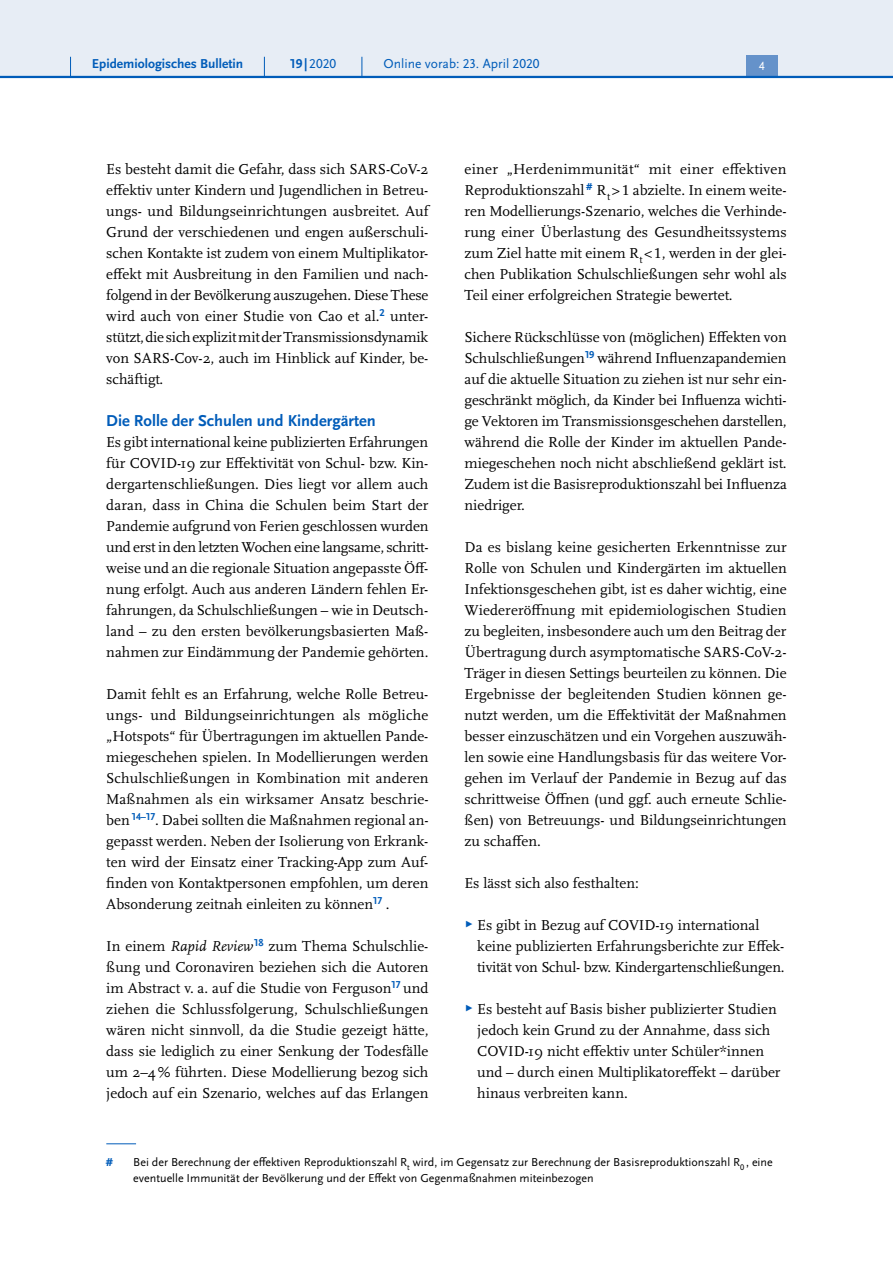
<style>
.page{position:relative;width:893px;height:1263px;background:#fff}
.page>*{position:absolute;margin:0;border:0;box-sizing:border-box;transform-origin:0 0}
.t1{font:700 16.5px "Scala Sans Pro";color:#005cb9}
.t2{font:15px/21px "Scala Pro";color:#000;text-align:justify}
.t3{font:13.5px "Scala Sans Pro";color:#005cb9}
.t4{font:700 13.5px "Scala Sans Pro";color:#005cb9}
.t5{font:12.45px "Scala Sans Pro";color:#fff}
.t6{font:12px/15.8px "Scala Sans Pro";color:#000}
.t7{font:700 12px "Scala Sans Pro";color:#005cb9}
.s1{font-weight:700}
.s2{font-style:italic}
.s3{font-family:"Scala Sans Pro";font-size:9px;color:#005cb9}
</style>
<div class="page">
<hr style="left:106px;top:1143px;width:30px;height:1px;background:#005cb9">
<div style="left:0;top:0;width:893px;height:77px;background:#e7edf5"></div>
<div style="left:746px;top:55px;width:32px;height:21px;background:#6592ca"></div>
<hr style="left:0;top:76px;width:893px;height:2px;background:#005cb9">
<svg style="left:70px;top:57px;width:1px;height:19px"></svg>
<svg style="left:264px;top:57px;width:1px;height:19px"></svg>
<svg style="left:362px;top:57px;width:1px;height:19px"></svg>
<p class="t4" style="left:92px;top:55px;width:153px">Epidemiologisches Bulletin</p>
<p class="t3" style="left:290px;top:55px;width:47px"><span class="s1">19 |</span>2020</p>
<p class="t3" style="left:384px;top:55px;width:158px">Online vorab: 23. April 2020</p>
<p class="t5" style="left:759px;top:59px;width:7px">4</p>
<p class="t2" style="left:106px;top:158px;width:324px">Es besteht damit die Gefahr, dass sich SARS-CoV-2 effektiv unter Kindern und Jugendlichen in Betreu&shy;ungs- und Bildungseinrichtungen ausbreitet. Auf Grund der verschiedenen und engen außerschuli&shy;schen Kontakte ist zudem von einem Multiplikator&shy;effekt mit Ausbreitung in den Familien und nach&shy;folgend in der Bevölkerung auszugehen. Diese These wird auch von einer Studie von Cao et al.<sup>2</sup> unter&shy;stützt, die sich explizit mit der Transmissionsdynamik von SARS-Cov-2, auch im Hinblick auf Kinder, be&shy;schäftigt.</p>
<p class="t1" style="left:106px;top:410px;width:271px">Die Rolle der Schulen und Kindergärten</p>
<p class="t2" style="left:106px;top:431px;width:324px">Es gibt international keine publizierten Erfahrungen für COVID-19 zur Effektivität von Schul- bzw. Kin&shy;dergartenschließungen. Dies liegt vor allem auch daran, dass in China die Schulen beim Start der Pandemie aufgrund von Ferien geschlossen wurden und erst in den letzten Wochen eine langsame, schritt&shy;weise und an die regionale Situation angepasste Öff&shy;nung erfolgt. Auch aus anderen Ländern fehlen Er&shy;fahrungen, da Schulschließungen – wie in Deutsch&shy;land – zu den ersten bevölkerungsbasierten Maß&shy;nahmen zur Eindämmung der Pandemie gehörten.</p>
<p class="t2" style="left:106px;top:683px;width:324px">Damit fehlt es an Erfahrung, welche Rolle Betreu&shy;ungs- und Bildungseinrichtungen als mögliche „Hotspots“ für Übertragungen im aktuellen Pande&shy;miegeschehen spielen. In Modellierungen werden Schulschließungen in Kombination mit anderen Maßnahmen als ein wirksamer Ansatz beschrie&shy;ben <sup>14–17</sup>. Dabei sollten die Maßnahmen regional an&shy;gepasst werden. Neben der Isolierung von Erkrank&shy;ten wird der Einsatz einer Tracking-App zum Auf&shy;finden von Kontaktpersonen empfohlen, um deren Absonderung zeitnah einleiten zu können<sup>17</sup> .</p>
<p class="t2" style="left:106px;top:935px;width:324px">In einem <span class="s2">Rapid Review</span><sup>18</sup> zum Thema Schulschlie&shy;ßung und Coronaviren beziehen sich die Autoren im Abstract v. a. auf die Studie von Ferguson<sup>17</sup> und ziehen die Schlussfolgerung, Schulschließungen wären nicht sinnvoll, da die Studie gezeigt hätte, dass sie lediglich zu einer Senkung der Todesfälle um 2–4% führten. Diese Modellierung bezog sich jedoch auf ein Szenario, welches auf das Erlangen</p>
<p class="t2" style="left:465px;top:158px;width:324px">einer „Herdenimmunität“ mit einer effektiven Reproduktionszahl <sup>#</sup><sup>*</sup>R<sub>t</sub> &gt;1 abzielte. In einem weite&shy;ren Modellierungs-Szenario, welches die Verhinde&shy;rung einer Überlastung des Gesundheitssystems zum Ziel hatte mit einem R<sub>t</sub>&lt;1, werden in der glei&shy;chen Publikation Schulschließungen sehr wohl als Teil einer erfolgreichen Strategie bewertet.</p>
<p class="t2" style="left:465px;top:326px;width:324px">Sichere Rückschlüsse von (möglichen) Effekten von Schulschließungen<sup>19</sup> während Influenzapandemien auf die aktuelle Situation zu ziehen ist nur sehr ein&shy;geschränkt möglich, da Kinder bei Influenza wichti&shy;ge Vektoren im Transmissionsgeschehen darstellen, während die Rolle der Kinder im aktuellen Pande&shy;miegeschehen noch nicht abschließend geklärt ist.<br>Zudem ist die Basisreproduktionszahl bei Influenza niedriger.</p>
<p class="t2" style="left:465px;top:536px;width:324px">Da es bislang keine gesicherten Erkenntnisse zur Rolle von Schulen und Kindergärten im aktuellen Infektionsgeschehen gibt, ist es daher wichtig, eine Wiedereröffnung mit epidemiologischen Studien zu begleiten, insbesondere auch um den Beitrag der Übertragung durch asymptomatische SARS-CoV-2- Träger in diesen Settings beurteilen zu können. Die Ergebnisse der begleitenden Studien können ge&shy;nutzt werden, um die Effektivität der Maßnahmen besser einzuschätzen und ein Vorgehen auszuwäh&shy;len sowie eine Handlungsbasis für das weitere Vor&shy;gehen im Verlauf der Pandemie in Bezug auf das schrittweise Öffnen (und ggf. auch erneute Schlie&shy;ßen) von Betreuungs- und Bildungseinrichtungen zu schaffen.</p>
<p class="t2" style="left:465px;top:872px;width:176px">Es lässt sich also festhalten:</p>
<p class="t2" style="left:477px;top:914px;width:309px;text-align:left;text-indent:-13px"><span class="s3">▶</span> Es gibt in Bezug auf COVID-19 international keine publizierten Erfahrungsberichte zur Effek&shy;tivität von Schul- bzw. Kindergartenschließungen.</p>
<p class="t2" style="left:477px;top:998px;width:305px;text-align:left;text-indent:-13px"><span class="s3">▶</span> Es besteht auf Basis bisher publizierter Studien jedoch kein Grund zu der Annahme, dass sich COVID-19 nicht effektiv unter Schüler*innen und – durch einen Multiplikatoreffekt – darüber hinaus verbreiten kann.</p>
<p class="t7" style="left:106px;top:1155px;width:8px">#</p>
<p class="t6" style="left:133px;top:1154px;width:641px">Bei der Berechnung der effektiven Reproduktionszahl R<sub>t</sub> wird, im Gegensatz zur Berechnung der Basisreproduktionszahl R<sub>0</sub> , eine eventuelle Immunität der Bevölkerung und der Effekt von Gegenmaßnahmen miteinbezogen</p>
</div>
